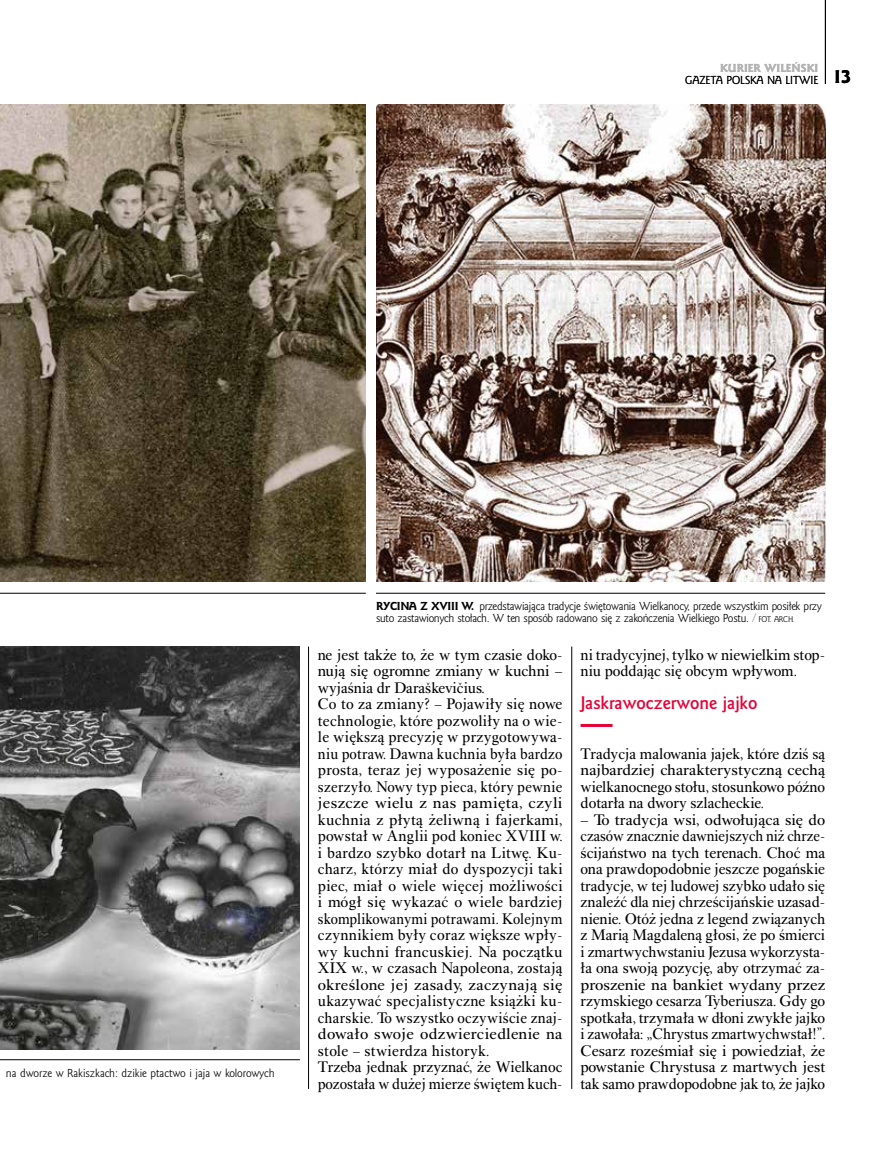
<style>
.page{position:relative;width:872px;height:1157px;background:#fff}
.page>*{position:absolute;margin:0;border:0;box-sizing:border-box;transform-origin:0 0}
.t1{font:18px "Goldy EFN Heavy";color:#000}
.t2{font:700 16.5px "Goldy EFN";color:#e40136}
.t3{font:15.75px/16.5px "Alpha Book TTEFN";letter-spacing:.02em;color:#000}
.t4{font:15.75px/16.5px "Alpha Book TTEFN";letter-spacing:.02em;color:#000;text-align:justify;scale:1.06 1}
.t5{font:15.75px/16.5px "Alpha Book TTEFN";color:#000}
.t6{font:10.5px/12px "Goldy EFN";letter-spacing:-.02em;color:#000}
.t7{font:10.5px "Goldy EFN";color:#000}
.t8{font:10.5px "Goldy EFN Heavy";color:#b3b2b2}
.s1{font-family:"Goldy EFN Heavy"}
.s2{color:#878787}
.s3{font-size:7.5px}
</style>
<div class="page">
<hr style="left:580px;top:724px;width:32px;height:3px;background:#e40136">
<hr style="left:571px;top:646px;width:1px;height:443px;background:#000">
<hr style="left:308px;top:646px;width:1px;height:443px;background:#000">
<hr style="left:825px;top:0;width:1px;height:84px;background:#000">
<hr style="left:0;top:593px;width:366px;height:1px;background:#000">
<img style="left:0;top:104px;width:366px;height:478px">
<hr style="left:376px;top:593px;width:449px;height:1px;background:#000">
<img style="left:376px;top:104px;width:449px;height:478px">
<img style="left:0;top:646px;width:300px;height:403px">
<hr style="left:0;top:1059px;width:300px;height:1px;background:#000">
<p class="t8" style="left:720px;top:61px;width:100px">KURIER WILEŃSKI</p>
<p class="t7" style="left:685px;top:73px;width:135px">GAZETA POLSKA NA LITWIE</p>
<p class="t1" style="left:833px;top:65px;width:19px">13</p>
<p class="t7" style="left:6px;top:1066px;width:270px">na dworze w Rakiszkach: dzikie ptactwo i jaja w kolorowych</p>
<p class="t6" style="left:376px;top:601px;width:447px"><span class="s1">RYCINA Z XVIII W.</span> przedstawiająca tradycje świętowania Wielkanocy, przede wszystkim posiłek przy suto zastawionych stołach. W ten sposób radowano się z zakończenia Wielkiego Postu. <span class="s2">/</span> <span class="s3">FOT. ARCH.</span></p>
<p class="t3" style="left:318px;top:646px;width:246px">ne jest także to, że w tym czasie doko&shy;nują się ogromne zmiany w kuchni – wyjaśnia dr Daraškevičius.<br>Co to za zmiany? – Pojawiły się nowe technologie, które pozwoliły na o wie&shy;le większą precyzję w przygotowywa&shy;niu potraw. Dawna kuchnia była bardzo prosta, teraz jej wyposażenie się po&shy;szerzyło. Nowy typ pieca, który pewnie jeszcze wielu z nas pamięta, czyli kuchnia z płytą żeliwną i fajerkami, powstał w Anglii pod koniec XVIII w. i bardzo szybko dotarł na Litwę. Ku&shy;charz, którzy miał do dyspozycji taki piec, miał o wiele więcej możliwości i mógł się wykazać o wiele bardziej skomplikowanymi potrawami. Kolejnym czynnikiem były coraz większe wpły&shy;wy kuchni francuskiej. Na początku XIX w., w czasach Napoleona, zostają określone jej zasady, zaczynają się ukazywać specjalistyczne książki ku&shy;charskie. To wszystko oczywiście znaj&shy;dowało swoje odzwierciedlenie na stole – stwierdza historyk.<br>Trzeba jednak przyznać, że Wielkanoc pozostała w dużej mierze świętem kuch-</p>
<p class="t5" style="left:580px;top:646px;width:246px">ni tradycyjnej, tylko w niewielkim stop&shy;niu poddając się obcym wpływom.</p>
<p class="t2" style="left:580px;top:692px;width:178px">Jaskrawoczerwone jajko</p>
<p class="t3" style="left:580px;top:745px;width:246px;text-align:justify">Tradycja malowania jajek, które dziś są najbardziej charakterystyczną cechą wielkanocnego stołu, stosunkowo późno dotarła na dwory szlacheckie.</p>
<p class="t4" style="left:580px;top:811px;width:232px">– To tradycja wsi, odwołująca się do czasów znacznie dawniejszych niż chrze&shy;ścijaństwo na tych terenach. Choć ma ona prawdopodobnie jeszcze pogańskie tradycje, w tej ludowej szybko udało się znaleźć dla niej chrześcijańskie uzasad&shy;nienie. Otóż jedna z legend związanych z Marią Magdaleną głosi, że po śmierci i zmartwychwstaniu Jezusa wykorzysta&shy;ła ona swoją pozycję, aby otrzymać za&shy;proszenie na bankiet wydany przez rzymskiego cesarza Tyberiusza. Gdy go spotkała, trzymała w dłoni zwykłe jajko i zawołała: „Chrystus zmartwychwstał!”.<br>Cesarz roześmiał się i powiedział, że powstanie Chrystusa z martwych jest tak samo prawdopodobne jak to, że jajko</p>
</div>
